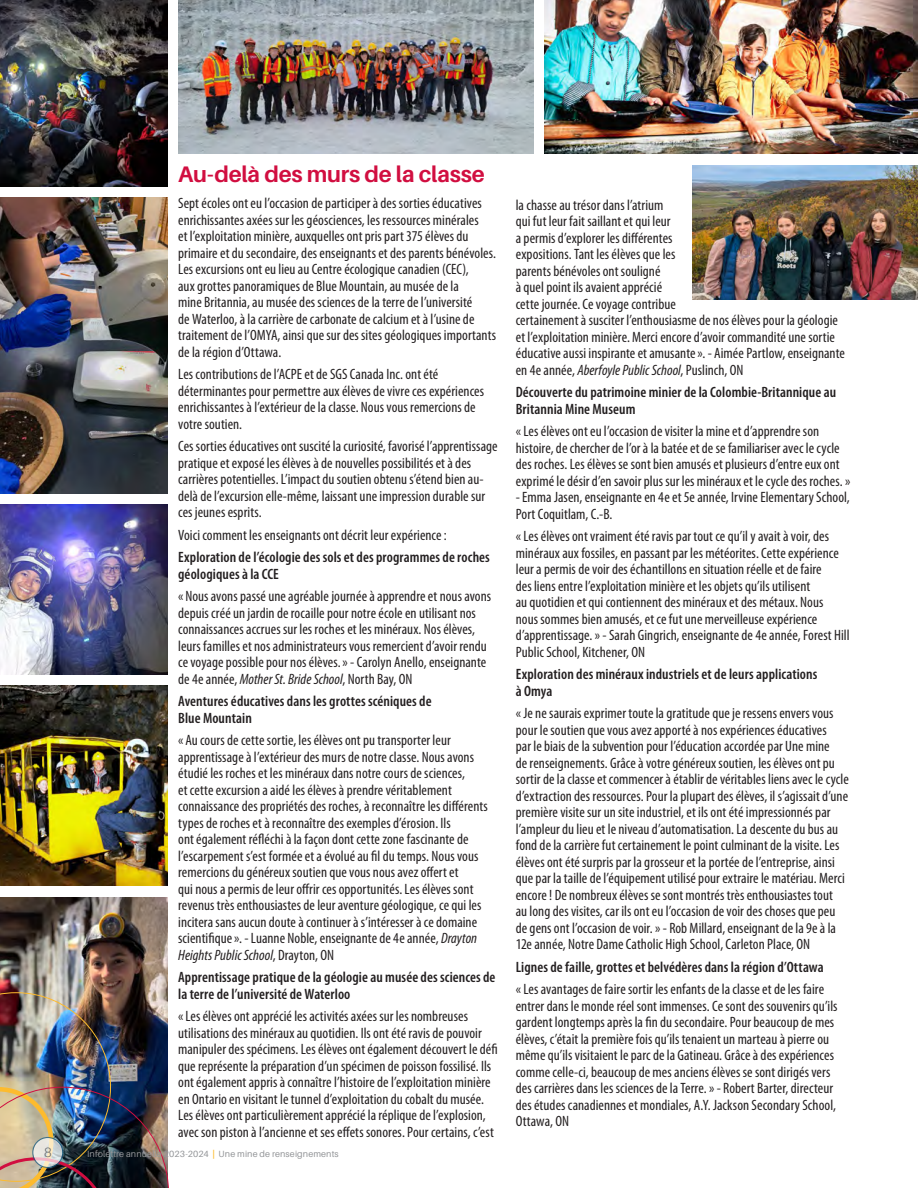
<style>
.page{position:relative;width:918px;height:1188px;background:#fff}
.page>*{position:absolute;margin:0;border:0;box-sizing:border-box;transform-origin:0 0}
.t1{font:700 22.5px "Aileron";letter-spacing:-.01em;color:#d10e40}
.Body_Text{font:condensed 15px/16.5px "Myriad Pro";letter-spacing:.005em;color:#231f20}
.Body_Text-2{font:600 condensed 15px/16.5px "Myriad Pro";letter-spacing:.005em;color:#231f20}
.t2{font:300 13.5px "Aileron";color:#6c6d70}
.t3{font:9px "Aileron";letter-spacing:.01em;color:#939598}
.s1{font-style:italic}
.s2{font-weight:700;color:#fdbb2e}
</style>
<div class="page">
<img style="left:178px;top:0;width:356px;height:154px">
<img style="left:544px;top:0;width:374px;height:154px">
<img style="left:0;top:685px;width:167px;height:200px">
<img style="left:0;top:197px;width:167px;height:297px">
<img style="left:0;top:897px;width:167px;height:96px">
<img style="left:0;top:0;width:167px;height:186px">
<img style="left:692px;top:166px;width:226px;height:133px">
<img style="left:0;top:504px;width:167px;height:170px">
<img style="left:0;top:993px;width:169px;height:195px">
<svg style="left:33px;top:1138px;width:30px;height:29px"></svg>
<div style="left:32px;top:1137px;width:31px;height:31px;border:1px solid #0c5581;border-radius:50%"></div>
<h1 class="t1" style="left:178px;top:162px;width:308px">Au-delà des murs de la classe</h1>
<p class="Body_Text" style="left:178px;top:195px;width:319px">Sept écoles ont eu l’occasion de participer à des sorties éducatives enrichissantes axées sur les géosciences, les ressources minérales<br>et l’exploitation minière, auxquelles ont pris part 375 élèves du primaire et du secondaire, des enseignants et des parents bénévoles.<br>Les excursions ont eu lieu au Centre écologique canadien (CEC),<br>aux grottes panoramiques de Blue Mountain, au musée de la<br>mine Britannia, au musée des sciences de la terre de l’université<br>de Waterloo, à la carrière de carbonate de calcium et à l’usine de traitement de l’OMYA, ainsi que sur des sites géologiques importants de la région d’Ottawa.</p>
<p class="Body_Text" style="left:178px;top:366px;width:307px">Les contributions de l’ACPE et de SGS Canada Inc. ont été déterminantes pour permettre aux élèves de vivre ces expériences enrichissantes à l’extérieur de la classe. Nous vous remercions de votre soutien.</p>
<p class="Body_Text" style="left:178px;top:438px;width:321px">Ces sorties éducatives ont suscité la curiosité, favorisé l’apprentissage pratique et exposé les élèves à de nouvelles possibilités et à des carrières potentielles. L’impact du soutien obtenu s’étend bien au&shy;delà de l’excursion elle-même, laissant une impression durable sur ces jeunes esprits.</p>
<p class="Body_Text" style="left:178px;top:526px;width:270px">Voici comment les enseignants ont décrit leur expérience :</p>
<p class="Body_Text-2" style="left:178px;top:549px;width:313px">Exploration de l’écologie des sols et des programmes de roches géologiques à la CCE</p>
<p class="Body_Text" style="left:178px;top:588px;width:314px">« Nous avons passé une agréable journée à apprendre et nous avons depuis créé un jardin de rocaille pour notre école en utilisant nos connaissances accrues sur les roches et les minéraux. Nos élèves, leurs familles et nos administrateurs vous remercient d’avoir rendu ce voyage possible pour nos élèves.» - Carolyn Anello, enseignante de 4e année, <span class="s1">Mother St. Bride School</span>, North Bay, ON</p>
<p class="Body_Text-2" style="left:178px;top:693px;width:255px">Aventures éducatives dans les grottes scéniques de<br>Blue Mountain</p>
<p class="Body_Text" style="left:178px;top:732px;width:311px">« Au cours de cette sortie, les élèves ont pu transporter leur apprentissage à l’extérieur des murs de notre classe. Nous avons étudié les roches et les minéraux dans notre cours de sciences,<br>et cette excursion a aidé les élèves à prendre véritablement connaissance des propriétés des roches, à reconnaître les différents types de roches et à reconnaître des exemples d’érosion. Ils<br>ont également réfléchi à la façon dont cette zone fascinante de l’escarpement s’est formée et a évolué au fil du temps. Nous vous remercions du généreux soutien que vous nous avez offert et<br>qui nous a permis de leur offrir ces opportunités. Les élèves sont revenus très enthousiastes de leur aventure géologique, ce qui les incitera sans aucun doute à continuer à s’intéresser à ce domaine scientifique». - Luanne Noble, enseignante de 4e année, <span class="s1">Drayton Heights Public School</span>, Drayton, ON</p>
<p class="Body_Text-2" style="left:178px;top:969px;width:319px">Apprentissage pratique de la géologie au musée des sciences de la terre de l’université de Waterloo</p>
<p class="Body_Text" style="left:178px;top:1008px;width:321px">«Les élèves ont apprécié les activités axées sur les nombreuses utilisations des minéraux au quotidien. Ils ont été ravis de pouvoir manipuler des spécimens. Les élèves ont également découvert le défi que représente la préparation d’un spécimen de poisson fossilisé. Ils ont également appris à connaître l’histoire de l’exploitation minière en Ontario en visitant le tunnel d’exploitation du cobalt du musée.<br>Les élèves ont particulièrement apprécié la réplique de l’explosion, avec son piston à l’ancienne et ses effets sonores. Pour certains, c’est</p>
<p class="t2" style="left:44px;top:1145px;width:9px">8</p>
<p class="t3" style="left:87px;top:1149px;width:253px">Infolettre annuelle 2023-2024 <span class="s2">|</span> Une mine de renseignements</p>
<p class="Body_Text" style="left:516px;top:197px;width:331px">la chasse au trésor dans l’atrium<br>qui fut leur fait saillant et qui leur<br>a permis d’explorer les différentes<br>expositions. Tant les élèves que les<br>parents bénévoles ont souligné<br>à quel point ils avaient apprécié<br>cette journée. Ce voyage contribue<br>certainement à susciter l’enthousiasme de nos élèves pour la géologie et l’exploitation minière. Merci encore d’avoir commandité une sortie éducative aussi inspirante et amusante». - Aimée Partlow, enseignante en 4e année, <span class="s1">Aberfoyle Public School</span>, Puslinch, ON</p>
<p class="Body_Text-2" style="left:516px;top:385px;width:322px">Découverte du patrimoine minier de la Colombie-Britannique au<br>Britannia Mine Museum</p>
<p class="Body_Text" style="left:516px;top:423px;width:336px">« Les élèves ont eu l’occasion de visiter la mine et d’apprendre son histoire, de chercher de l’or à la batée et de se familiariser avec le cycle des roches. Les élèves se sont bien amusés et plusieurs d’entre eux ont exprimé le désir d’en savoir plus sur les minéraux et le cycle des roches. »</p>
<p class="Body_Text" style="left:516px;top:489px;width:336px">- Emma Jasen, enseignante en 4e et 5e année, Irvine Elementary School,<br>Port Coquitlam, C.-B.</p>
<p class="Body_Text" style="left:516px;top:528px;width:335px">« Les élèves ont vraiment été ravis par tout ce qu’il y avait à voir, des minéraux aux fossiles, en passant par les météorites. Cette expérience leur a permis de voir des échantillons en situation réelle et de faire<br>des liens entre l’exploitation minière et les objets qu’ils utilisent<br>au quotidien et qui contiennent des minéraux et des métaux. Nous<br>nous sommes bien amusés, et ce fut une merveilleuse expérience d’apprentissage. » - Sarah Gingrich, enseignante de 4e année, Forest Hill Public School, Kitchener, ON</p>
<p class="Body_Text-2" style="left:516px;top:667px;width:303px">Exploration des minéraux industriels et de leurs applications à Omya</p>
<p class="Body_Text" style="left:516px;top:705px;width:335px">« Je ne saurais exprimer toute la gratitude que je ressens envers vous pour le soutien que vous avez apporté à nos expériences éducatives<br>par le biais de la subvention pour l’éducation accordée par Une mine<br>de renseignements. Grâce à votre généreux soutien, les élèves ont pu sortir de la classe et commencer à établir de véritables liens avec le cycle d’extraction des ressources. Pour la plupart des élèves, il s’agissait d’une première visite sur un site industriel, et ils ont été impressionnés par l’ampleur du lieu et le niveau d’automatisation. La descente du bus au fond de la carrière fut certainement le point culminant de la visite. Les élèves ont été surpris par la grosseur et la portée de l’entreprise, ainsi que par la taille de l’équipement utilisé pour extraire le matériau. Merci encore ! De nombreux élèves se sont montrés très enthousiastes tout<br>au long des visites, car ils ont eu l’occasion de voir des choses que peu de gens ont l’occasion de voir. » - Rob Millard, enseignant de la 9e à la 12e année, Notre Dame Catholic High School, Carleton Place, ON</p>
<p class="Body_Text-2" style="left:516px;top:959px;width:310px">Lignes de faille, grottes et belvédères dans la région d’Ottawa</p>
<p class="Body_Text" style="left:516px;top:981px;width:323px">« Les avantages de faire sortir les enfants de la classe et de les faire entrer dans le monde réel sont immenses. Ce sont des souvenirs qu’ils gardent longtemps après la fin du secondaire. Pour beaucoup de mes élèves, c’était la première fois qu’ils tenaient un marteau à pierre ou même qu’ils visitaient le parc de la Gatineau. Grâce à des expériences comme celle-ci, beaucoup de mes anciens élèves se sont dirigés vers des carrières dans les sciences de la Terre. » - Robert Barter, directeur des études canadiennes et mondiales, A.Y. Jackson Secondary School, Ottawa, ON</p>
</div>
